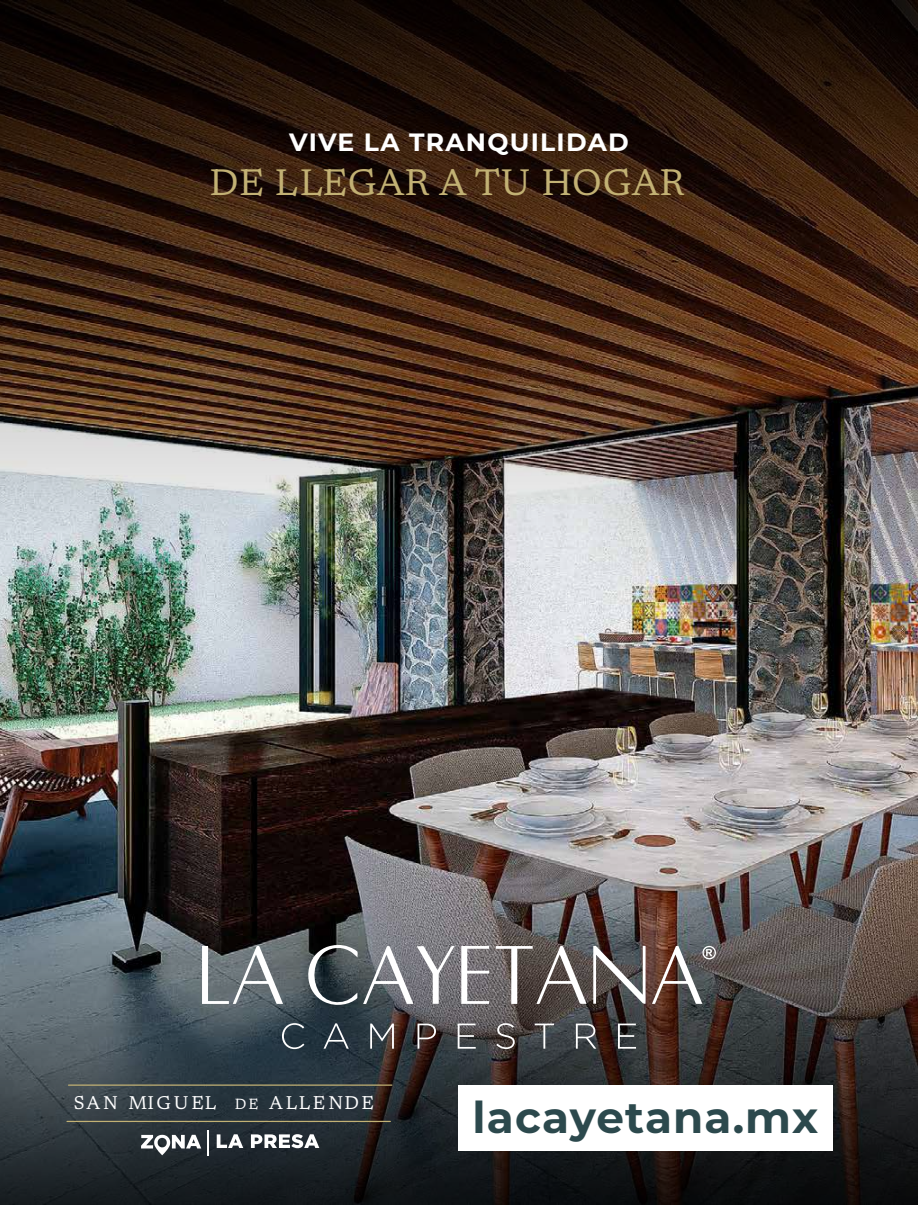
<style>
.page{position:relative;width:918px;height:1205px;background:#fff}
.page>*{position:absolute;margin:0;border:0;box-sizing:border-box;transform-origin:0 0}
.t1{font:700 43.75px "Montserrat";letter-spacing:.025em;color:#2c494d}
.t2{font:37.5px "Newsreader";letter-spacing:.005em;color:#c2b174}
.t3{font:700 25px "Montserrat";letter-spacing:.05em;color:#fff}
.t4{font:18.75px "Newsreader";letter-spacing:.12em;color:#fff}
.s1{font-size:15px}
</style>
<div class="page">
<img style="left:0;top:827px;width:918px;height:378px">
<img style="left:0;top:0;width:918px;height:827px">
<svg style="left:593px;top:946px;width:52px;height:58px"></svg>
<svg style="left:202px;top:946px;width:81px;height:58px"></svg>
<svg style="left:461px;top:946px;width:28px;height:58px"></svg>
<svg style="left:307px;top:944px;width:147px;height:61px;background:#75797e"></svg>
<svg style="left:496px;top:946px;width:90px;height:58px"></svg>
<svg style="left:652px;top:945px;width:64px;height:59px;background:#746762"></svg>
<svg style="left:282px;top:1023px;width:22px;height:26px"></svg>
<svg style="left:323px;top:1023px;width:26px;height:25px"></svg>
<svg style="left:370px;top:1023px;width:24px;height:25px"></svg>
<svg style="left:417px;top:1023px;width:19px;height:25px"></svg>
<svg style="left:458px;top:1023px;width:18px;height:25px"></svg>
<svg style="left:496px;top:1023px;width:19px;height:26px"></svg>
<svg style="left:535px;top:1023px;width:19px;height:25px"></svg>
<svg style="left:576px;top:1023px;width:20px;height:25px"></svg>
<svg style="left:618px;top:1023px;width:18px;height:25px"></svg>
<svg style="left:217px;top:1134px;width:26px;height:14px"></svg>
<svg style="left:251px;top:1134px;width:68px;height:14px"></svg>
<svg style="left:141px;top:1135px;width:60px;height:20px"></svg>
<hr style="left:207px;top:1130px;width:2px;height:25px;background:#fff">
<hr style="left:69px;top:1084px;width:323px;height:2px;background:#c2b174">
<hr style="left:67px;top:1121px;width:323px;height:1px;background:#c2b174">
<div style="left:458px;top:1086px;width:375px;height:65px;background:#fff"></div>
<p class="t3" style="left:289px;top:126px;width:341px">VIVE LA TRANQUILIDAD</p>
<h2 class="t2" style="left:210px;top:154px;width:476px">DE LLEGAR A TU HOGAR</h2>
<p class="t4" style="left:74px;top:1089px;width:301px">SAN MIGUEL <span class="s1">DE</span> ALLENDE</p>
<h1 class="t1" style="left:472px;top:1088px;width:347px">lacayetana.mx</h1>
</div>
